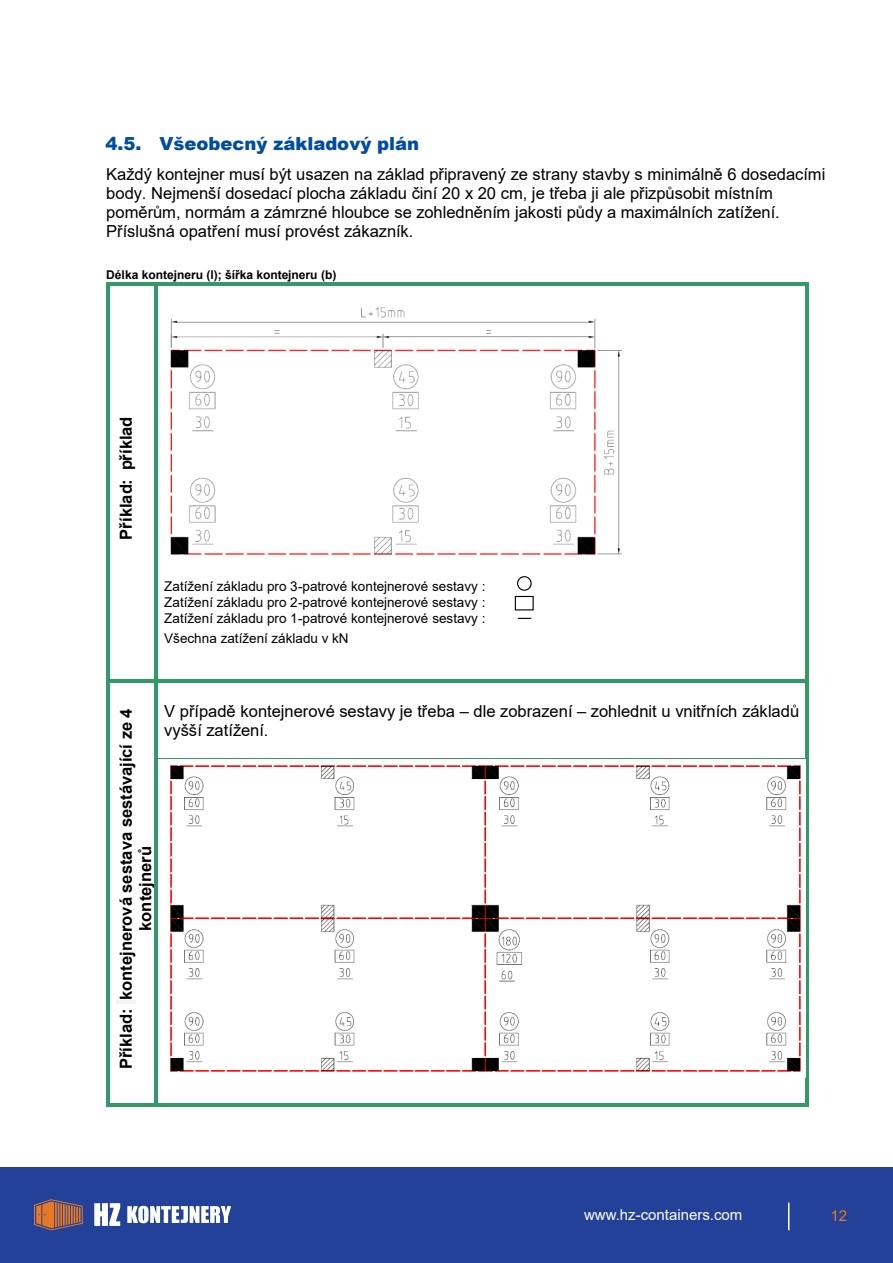
<style>
.page{position:relative;width:893px;height:1263px;background:#fff}
.page>*{position:absolute;margin:0;border:0;box-sizing:border-box;transform-origin:0 0}
.t1{font:900 18px "Arial";color:#004d9f}
.t2{font:16.5px/18.9px "Arial";color:#000}
.t3{font:700 16.5px/19.5px "Arial";color:#000;text-align:center}
.t4{font:15px "Arial";color:#fff}
.t5{font:15px "Arial";color:#e67925}
.t6{font:13.5px/15.6px "Arial";letter-spacing:.005em;color:#000;text-align:justify}
.t7{font:700 12px "Arial";color:#000}
</style>
<div class="page">
<svg style="left:106px;top:282px;width:4px;height:4px"></svg>
<hr style="left:110px;top:282px;width:44px;height:1px;background:#396">
<hr style="left:110px;top:284px;width:44px;height:1px;background:#396">
<svg style="left:154px;top:282px;width:4px;height:4px"></svg>
<hr style="left:158px;top:282px;width:469px;height:1px;background:#396">
<hr style="left:158px;top:284px;width:469px;height:1px;background:#396">
<hr style="left:630px;top:282px;width:176px;height:1px;background:#396">
<hr style="left:630px;top:284px;width:176px;height:1px;background:#396">
<svg style="left:806px;top:282px;width:3px;height:4px"></svg>
<hr style="left:109px;top:286px;width:1px;height:393px;background:#396">
<hr style="left:106px;top:286px;width:2px;height:393px;background:#396">
<hr style="left:157px;top:286px;width:1px;height:393px;background:#396">
<hr style="left:154px;top:286px;width:1px;height:393px;background:#396">
<hr style="left:808px;top:286px;width:1px;height:393px;background:#396">
<hr style="left:806px;top:286px;width:1px;height:393px;background:#396">
<hr style="left:116px;top:1000px;width:20px;height:4px;background:#f5f5f5">
<svg style="left:106px;top:679px;width:4px;height:4px"></svg>
<hr style="left:110px;top:679px;width:44px;height:1px;background:#396">
<hr style="left:110px;top:681px;width:44px;height:1px;background:#396">
<svg style="left:154px;top:679px;width:4px;height:4px"></svg>
<hr style="left:158px;top:679px;width:469px;height:1px;background:#396">
<hr style="left:158px;top:681px;width:469px;height:1px;background:#396">
<hr style="left:630px;top:679px;width:176px;height:1px;background:#396">
<hr style="left:630px;top:681px;width:176px;height:1px;background:#396">
<hr style="left:109px;top:682px;width:1px;height:76px;background:#396">
<hr style="left:106px;top:682px;width:2px;height:76px;background:#396">
<hr style="left:157px;top:682px;width:1px;height:76px;background:#396">
<hr style="left:154px;top:682px;width:1px;height:76px;background:#396">
<hr style="left:808px;top:682px;width:1px;height:76px;background:#396">
<hr style="left:806px;top:682px;width:1px;height:76px;background:#396">
<hr style="left:158px;top:758px;width:648px;height:1px;background:#396">
<hr style="left:109px;top:759px;width:1px;height:344px;background:#396">
<hr style="left:106px;top:759px;width:2px;height:344px;background:#396">
<svg style="left:106px;top:1103px;width:4px;height:3px"></svg>
<hr style="left:110px;top:1105px;width:44px;height:1px;background:#396">
<hr style="left:110px;top:1103px;width:44px;height:1px;background:#396">
<hr style="left:157px;top:759px;width:1px;height:344px;background:#396">
<hr style="left:154px;top:759px;width:1px;height:344px;background:#396">
<svg style="left:154px;top:1103px;width:4px;height:3px"></svg>
<hr style="left:158px;top:1105px;width:648px;height:1px;background:#396">
<hr style="left:158px;top:1103px;width:648px;height:1px;background:#396">
<hr style="left:808px;top:759px;width:1px;height:344px;background:#396">
<hr style="left:806px;top:759px;width:1px;height:344px;background:#396">
<img style="left:170px;top:307px;width:452px;height:248px">
<img style="left:170px;top:765px;width:631px;height:307px">
<div style="left:517px;top:576px;width:15px;height:15px;border:1px solid #000;border-radius:50%"></div>
<div style="left:515px;top:596px;width:19px;height:14px;border:1px solid #000"></div>
<svg style="left:518px;top:618px;width:13px;height:1px"></svg>
<div style="left:0;top:1167px;width:893px;height:96px;background:#234198"></div>
<svg style="left:94px;top:1203px;width:26px;height:23px"></svg>
<svg style="left:127px;top:1206px;width:104px;height:17px"></svg>
<svg style="left:34px;top:1199px;width:49px;height:31px"></svg>
<svg style="left:788px;top:1202px;width:1px;height:28px"></svg>
<p class="t1" style="left:105px;top:131px;width:315px">4.5. Všeobecný základový plán</p>
<p class="t2" style="left:106px;top:165px;width:720px">Každý kontejner musí být usazen na základ připravený ze strany stavby s minimálně 6 dosedacími body. Nejmenší dosedací plocha základu činí 20 x 20 cm, je třeba ji ale přizpůsobit místním poměrům, normám a zámrzné hloubce se zohledněním jakosti půdy a maximálních zatížení.<br>Příslušná opatření musí provést zákazník.</p>
<p class="t7" style="left:106px;top:267px;width:232px">Délka kontejneru (l); šířka kontejneru (b)</p>
<p class="t3" style="left:117px;top:540px;width:125px;rotate:-90deg">Příklad: příklad</p>
<p class="t6" style="left:164px;top:579px;width:323px">Zatížení základu pro 3-patrové kontejnerové sestavy :<br>Zatížení základu pro 2-patrové kontejnerové sestavy :<br>Zatížení základu pro 1-patrové kontejnerové sestavy :</p>
<p class="t6" style="left:164px;top:630px;width:186px">Všechna zatížení základu v kN</p>
<p class="t3" style="left:117px;top:1069px;width:362px;rotate:-90deg">Příklad: kontejnerová sestava sestávající ze 4 kontejnerů</p>
<p class="t2" style="left:164px;top:701px;width:636px">V případě kontejnerové sestavy je třeba – dle zobrazení – zohlednit u vnitřních základů vyšší zatížení.</p>
<p class="t4" style="left:584px;top:1204px;width:160px">www.hz-containers.com</p>
<p class="t5" style="left:831px;top:1205px;width:18px">12</p>
</div>
